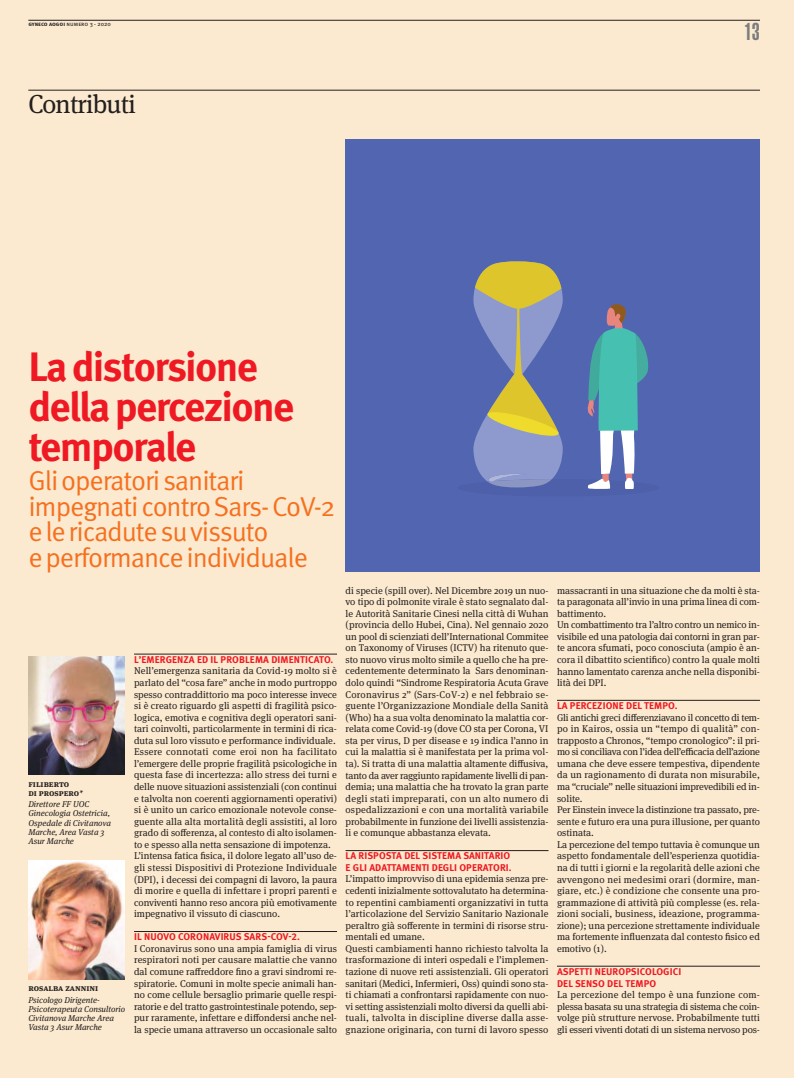
<style>
.page{position:relative;width:794px;height:1078px;background:#fff}
.page>*{position:absolute;margin:0;border:0;box-sizing:border-box;transform-origin:0 0}
.t1{font:700 41px/39.5px "Meta Pro";color:#ef1923}
.t2{font:27.4px/25.8px "Meta Pro";letter-spacing:-.04em;color:#f67020}
.t3{font:26px "Meta Serif OT";color:#241f1f}
.t4{font:900 extra-condensed 24px "Helvetica";color:#7d7c7e}
.t5{font:9.8px/11.6px "Meta Serif OT";color:#241f1f}
.t6{font:700 9.8px/11.6px "Meta Pro";letter-spacing:.01em;color:#ef1923}
.t7{font:italic 8.5px/9px "Meta Serif OT";color:#241f1f}
.t8{font:700 8.5px/9px "Meta Serif OT";color:#241f1f}
.t9{font:6px "Meta Pro";color:#241f1f}
.s1{font-weight:700}
.s2{font-weight:400;font-style:italic}
</style>
<div class="page">
<div style="left:0;top:0;width:794px;height:1077px;background:#fbeacf"></div>
<hr style="left:28px;top:20px;width:732px;height:1px;background:#241f1f">
<hr style="left:134px;top:653px;width:203px;height:1px;background:#241f1f">
<hr style="left:134px;top:931px;width:203px;height:1px;background:#241f1f">
<hr style="left:345px;top:850px;width:203px;height:1px;background:#241f1f">
<hr style="left:557px;top:700px;width:203px;height:1px;background:#241f1f">
<hr style="left:557px;top:965px;width:203px;height:1px;background:#241f1f">
<div style="left:345px;top:139px;width:415px;height:432px;background:#5265b0"></div>
<svg style="left:473px;top:261px;width:176px;height:228px"></svg>
<hr style="left:28px;top:90px;width:732px;height:1px;background:#241f1f">
<img style="left:28px;top:860px;width:97px;height:119px">
<img style="left:28px;top:656px;width:97px;height:118px">
<p class="t9" style="left:28px;top:22px;width:84px"><span class="s1">gyneco aogoi</span> numero 3 - 2020</p>
<h3 class="t3" style="left:28px;top:94px;width:109px">Contributi</h3>
<h3 class="t4" style="left:744px;top:23px;width:17px">13</h3>
<h1 class="t1" style="left:28px;top:350px;width:267px">La distorsione della percezione temporale</h1>
<h2 class="t2" style="left:28px;top:469px;width:309px">Gli operatori sanitari impegnati contro Sars- CoV-2 e le ricadute su vissuto<br>e performance individuale</h2>
<p class="t8" style="left:28px;top:779px;width:56px">filiberto<br>di prospero<span class="s2">*</span></p>
<p class="t7" style="left:28px;top:800px;width:84px">Direttore FF UOC<br>Ginecologia Ostetricia,<br>Ospedale di Civitanova<br>Marche, Area Vasta 3<br>Asur Marche</p>
<p class="t8" style="left:28px;top:984px;width:71px">rosalba zannini</p>
<p class="t7" style="left:28px;top:995px;width:98px">Psicologo Dirigente-<br>Psicoterapeuta Consultorio<br>Civitanova Marche Area<br>Vasta 3 Asur Marche</p>
<p class="t6" style="left:134px;top:654px;width:201px">L’EMERGENZA ED IL PROBLEMA DIMENTICATO.</p>
<p class="t5" style="left:134px;top:665px;width:204px">Nell’emergenza sanitaria da Covid-19 molto si è parlato del “cosa fare” anche in modo purtroppo spesso contraddittorio ma poco interesse invece si è creato riguardo gli aspetti di fragilità psico&shy;logica, emotiva e cognitiva degli operatori sani&shy;tari coinvolti, particolarmente in termini di rica&shy;duta sul loro vissuto e performance individuale.<br>Essere connotati come eroi non ha facilitato l’emergere delle proprie fragilità psicologiche in questa fase di incertezza: allo stress dei turni e delle nuove situazioni assistenziali (con continui e talvolta non coerenti aggiornamenti operativi) si è unito un carico emozionale notevole conse&shy;guente alla alta mortalità degli assistiti, al loro grado di sofferenza, al contesto di alto isolamen&shy;to e spesso alla netta sensazione di impotenza.<br>L’intensa fatica fisica, il dolore legato all’uso de&shy;gli stessi Dispositivi di Protezione Individuale (DPI), i decessi dei compagni di lavoro, la paura di morire e quella di infettare i propri parenti e conviventi hanno reso ancora più emotivamente impegnativo il vissuto di ciascuno.</p>
<p class="t6" style="left:134px;top:931px;width:167px">IL NUOVO CORONAVIRUS SARS-COV-2.</p>
<p class="t5" style="left:134px;top:943px;width:204px;text-align:justify">I Coronavirus sono una ampia famiglia di virus respiratori noti per causare malattie che vanno dal comune raffreddore fino a gravi sindromi re&shy;spiratorie. Comuni in molte specie animali han&shy;no come cellule bersaglio primarie quelle respi&shy;ratorie e del tratto gastrointestinale potendo, sep&shy;pur raramente, infettare e diffondersi anche nel&shy;la specie umana attraverso un occasionale salto</p>
<p class="t5" style="left:345px;top:585px;width:204px;text-align:justify">di specie (spill over). Nel Dicembre 2019 un nuo&shy;vo tipo di polmonite virale è stato segnalato dal&shy;le Autorità Sanitarie Cinesi nella città di Wuhan (provincia dello Hubei, Cina). Nel gennaio 2020 un pool di scienziati dell’International Commitee on Taxonomy of Viruses (ICTV) ha ritenuto que&shy;sto nuovo virus molto simile a quello che ha pre&shy;cedentemente determinato la Sars denominan&shy;dolo quindi “Sindrome Respiratoria Acuta Grave Coronavirus 2” (Sars-CoV-2) e nel febbraio se&shy;guente l’Organizzazione Mondiale della Sanità (Who) ha a sua volta denominato la malattia cor&shy;relata come Covid-19 (dove CO sta per Corona, VI sta per virus, D per disease e 19 indica l’anno in cui la malattia si è manifestata per la prima vol&shy;ta). Si tratta di una malattia altamente diffusiva, tanto da aver raggiunto rapidamente livelli di pan&shy;demia; una malattia che ha trovato la gran parte degli stati impreparati, con un alto numero di ospedalizzazioni e con una mortalità variabile probabilmente in funzione dei livelli assistenzia&shy;li e comunque abbastanza elevata.</p>
<p class="t6" style="left:345px;top:850px;width:168px">LA RISPOSTA DEL SISTEMA SANITARIO<br>E GLI ADATTAMENTI DEGLI OPERATORI.</p>
<p class="t5" style="left:345px;top:873px;width:204px">L’impatto improvviso di una epidemia senza pre&shy;cedenti inizialmente sottovalutato ha determina&shy;to repentini cambiamenti organizzativi in tutta l’articolazione del Servizio Sanitario Nazionale peraltro già sofferente in termini di risorse stru&shy;mentali ed umane.<br>Questi cambiamenti hanno richiesto talvolta la trasformazione di interi ospedali e l’implemen&shy;tazione di nuove reti assistenziali. Gli operatori sanitari (Medici, Infermieri, Oss) quindi sono sta&shy;ti chiamati a confrontarsi rapidamente con nuo&shy;vi setting assistenziali molto diversi da quelli abi&shy;tuali, talvolta in discipline diverse dalla asse&shy;gnazione originaria, con turni di lavoro spesso</p>
<p class="t5" style="left:557px;top:585px;width:204px">massacranti in una situazione che da molti è sta&shy;ta paragonata all’invio in una prima linea di com&shy;battimento.<br>Un combattimento tra l’altro contro un nemico in&shy;visibile ed una patologia dai contorni in gran par&shy;te ancora sfumati, poco conosciuta (ampio è an&shy;cora il dibattito scientifico) contro la quale molti hanno lamentato carenza anche nella disponibi&shy;lità dei DPI.</p>
<p class="t6" style="left:557px;top:700px;width:122px">LA PERCEZIONE DEL TEMPO.</p>
<p class="t5" style="left:557px;top:712px;width:204px">Gli antichi greci differenziavano il concetto di tem&shy;po in Kairos, ossia un “tempo di qualità” con&shy;trapposto a Chronos, “tempo cronologico”: il pri&shy;mo si conciliava con l’idea dell’efficacia dell’azione umana che deve essere tempestiva, dipendente da un ragionamento di durata non misurabile, ma “cruciale” nelle situazioni imprevedibili ed in&shy;solite.<br>Per Einstein invece la distinzione tra passato, pre&shy;sente e futuro era una pura illusione, per quanto ostinata.<br>La percezione del tempo tuttavia è comunque un aspetto fondamentale dell’esperienza quotidia&shy;na di tutti i giorni e la regolarità delle azioni che avvengono nei medesimi orari (dormire, man&shy;giare, etc.) è condizione che consente una pro&shy;grammazione di attività più complesse (es. rela&shy;zioni sociali, business, ideazione, programma&shy;zione); una percezione strettamente individuale ma fortemente influenzata dal contesto fisico ed emotivo (1).</p>
<p class="t6" style="left:557px;top:966px;width:126px">ASPETTI NEUROPSICOLOGICI<br>DEL SENSO DEL TEMPO</p>
<p class="t5" style="left:557px;top:989px;width:204px;text-align:justify">La percezione del tempo è una funzione com&shy;plessa basata su una strategia di sistema che coin&shy;volge più strutture nervose. Probabilmente tutti gli esseri viventi dotati di un sistema nervoso pos-</p>
</div>
